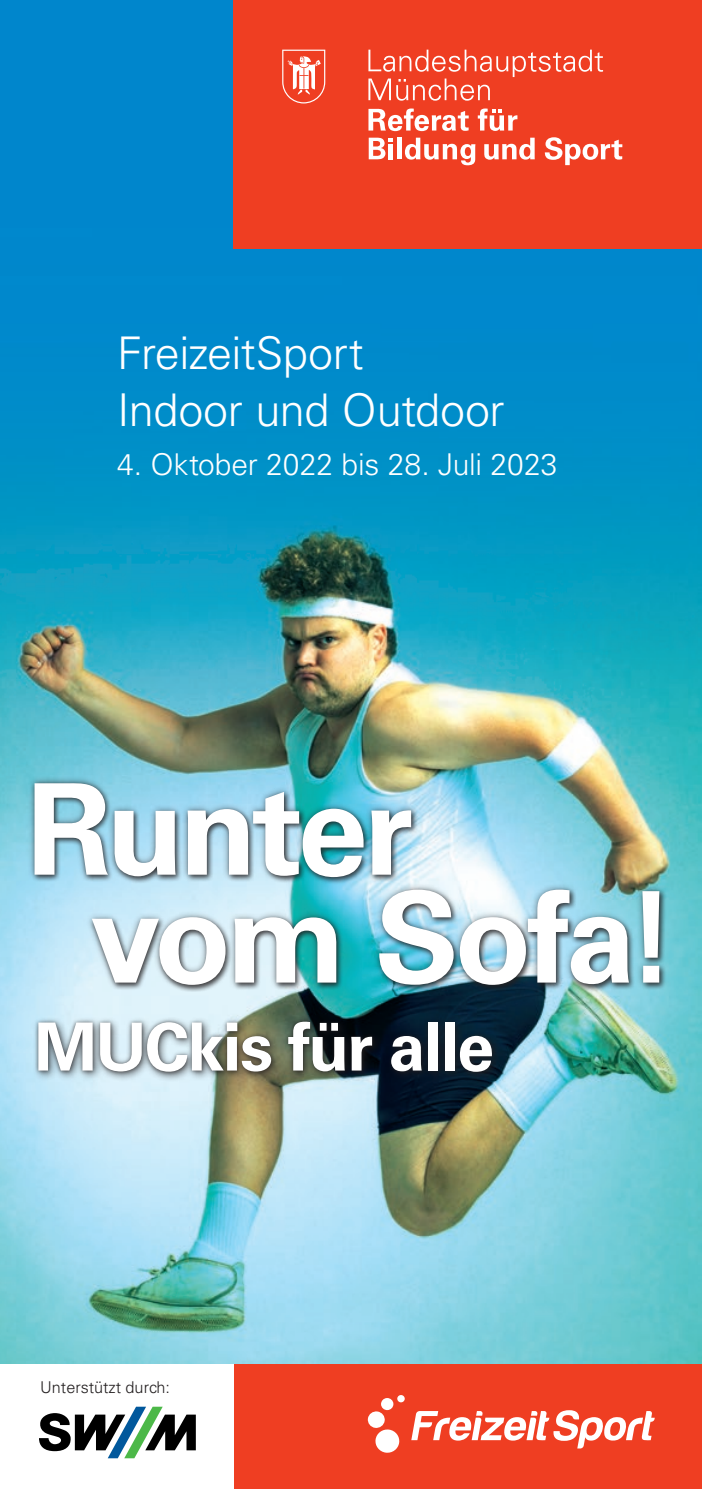
<style>
.page{position:relative;width:702px;height:1489px;background:#fff}
.page>*{position:absolute;margin:0;border:0;box-sizing:border-box;transform-origin:0 0}
.t1{font:700 126.25px/107.8px "Univers LT Std";letter-spacing:-.035em;color:#fff}
.t2{font:700 66.5px "Univers LT Std";letter-spacing:-.025em;color:#fff}
.t3{font:300 45px/57.5px "Univers LT Std";letter-spacing:-.01em;color:#fff}
.t4{font:300 30px "Univers LT Std";letter-spacing:-.005em;color:#fff}
.t5{font:300 16.25px "Univers LT Std";color:#231f20}
</style>
<div class="page">
<img style="left:0;top:0;width:702px;height:1364px">
<div style="left:234px;top:1364px;width:468px;height:124px;background:#ef3e22"></div>
<div style="left:234px;top:0;width:468px;height:248px;background:#ef3e22"></div>
<svg style="left:368px;top:50px;width:235px;height:51px"></svg>
<svg style="left:282px;top:50px;width:43px;height:53px"></svg>
<svg style="left:368px;top:108px;width:100px;height:23px"></svg>
<svg style="left:477px;top:108px;width:40px;height:23px"></svg>
<svg style="left:368px;top:138px;width:25px;height:21px"></svg>
<hr style="left:389px;top:144px;width:4px;height:15px;background:#fff">
<hr style="left:397px;top:138px;width:4px;height:21px;background:#fff">
<svg style="left:405px;top:138px;width:70px;height:27px"></svg>
<svg style="left:484px;top:138px;width:50px;height:22px"></svg>
<svg style="left:545px;top:137px;width:77px;height:28px"></svg>
<svg style="left:375px;top:1429px;width:25px;height:24px"></svg>
<svg style="left:367px;top:1410px;width:18px;height:18px"></svg>
<div style="left:381px;top:1397px;width:12px;height:12px;background:#fff;border-radius:50%"></div>
<svg style="left:397px;top:1394px;width:8px;height:8px"></svg>
<svg style="left:411px;top:1410px;width:243px;height:38px"></svg>
<svg style="left:39px;top:1406px;width:157px;height:52px"></svg>
<div style="left:27px;top:775px;width:639px;height:217px;background:#231f20;opacity:.55"></div>
<div style="left:32px;top:1014px;width:470px;height:68px;background:#231f20;opacity:.75"></div>
<div style="left:35px;top:1017px;width:461px;height:58px;background:#231f20;opacity:.55"></div>
<p class="t3" style="left:117px;top:324px;width:389px">FreizeitSport<br>Indoor und Outdoor</p>
<p class="t4" style="left:117px;top:446px;width:442px">4. Oktober 2022 bis 28. Juli 2023</p>
<h1 class="t1" style="left:91px;top:777px;width:586px;text-indent:-64px">Runter vom Sofa!</h1>
<h2 class="t2" style="left:34px;top:1008px;width:461px">MUCkis für alle</h2>
<p class="t5" style="left:40px;top:1376px;width:131px">Unterstützt durch:</p>
</div>
